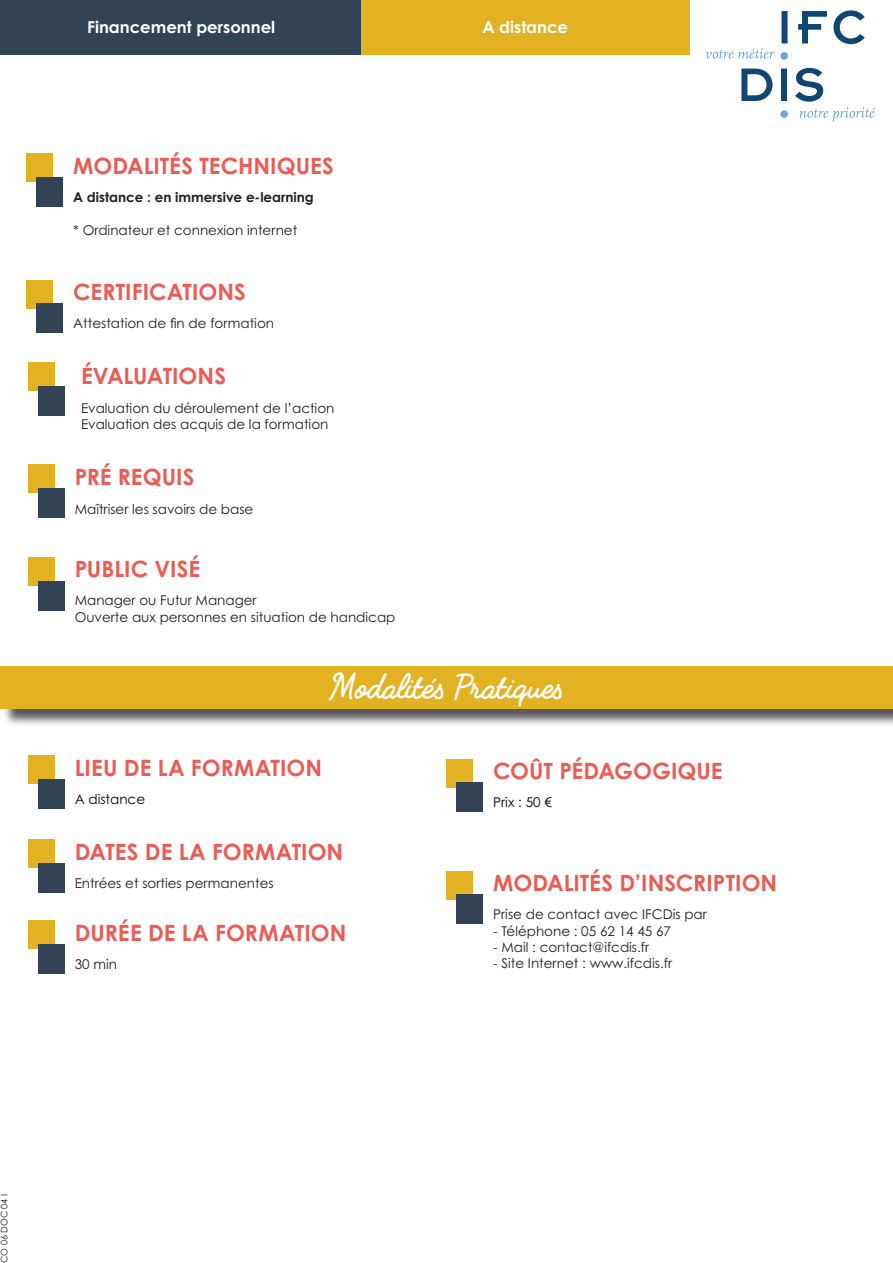
<style>
.page{position:relative;width:893px;height:1263px;background:#fff}
.page>*{position:absolute;margin:0;border:0;box-sizing:border-box;transform-origin:0 0}
.t1{font:700 33px "Fabfelt Script";color:#fff}
.t2{font:700 22.5px "Century Gothic Pro";color:#ea5c55}
.t3{font:700 16.5px "Century Gothic Pro";color:#fff}
.t4{font:13.5px "Century Gothic Pro";color:#231f20}
.t5{font:700 13.5px "Century Gothic Pro";color:#231f20}
.t6{font:13.5px "Century Gothic Pro";color:#040503}
.t7{font:9px "Century Gothic Pro";color:#231f20}
</style>
<div class="page">
<div style="left:0;top:0;width:361px;height:54px;background:#324356"></div>
<div style="left:361px;top:0;width:328px;height:54px;background:#e2b223"></div>
<div style="left:2px;top:669px;width:891px;height:58px;background:#231f20;opacity:.75"></div>
<div style="left:0;top:666px;width:893px;height:43px;background:#e2b223"></div>
<div style="left:28px;top:921px;width:27px;height:28px;background:#e2b223"></div>
<div style="left:38px;top:944px;width:27px;height:30px;background:#324356"></div>
<div style="left:28px;top:755px;width:27px;height:29px;background:#e2b223"></div>
<div style="left:38px;top:779px;width:27px;height:30px;background:#324356"></div>
<div style="left:28px;top:840px;width:27px;height:28px;background:#e2b223"></div>
<div style="left:38px;top:863px;width:27px;height:30px;background:#324356"></div>
<div style="left:446px;top:759px;width:27px;height:28px;background:#e2b223"></div>
<div style="left:456px;top:782px;width:27px;height:30px;background:#324356"></div>
<div style="left:446px;top:871px;width:27px;height:28px;background:#e2b223"></div>
<div style="left:456px;top:894px;width:27px;height:30px;background:#324356"></div>
<div style="left:28px;top:464px;width:27px;height:28px;background:#e2b223"></div>
<div style="left:38px;top:488px;width:27px;height:30px;background:#324356"></div>
<div style="left:28px;top:557px;width:27px;height:28px;background:#e2b223"></div>
<div style="left:38px;top:580px;width:27px;height:30px;background:#324356"></div>
<div style="left:28px;top:363px;width:27px;height:28px;background:#e2b223"></div>
<div style="left:38px;top:386px;width:27px;height:30px;background:#324356"></div>
<svg style="left:781px;top:10px;width:84px;height:34px"></svg>
<svg style="left:741px;top:68px;width:135px;height:53px"></svg>
<svg style="left:706px;top:48px;width:69px;height:11px"></svg>
<div style="left:780px;top:52px;width:8px;height:8px;background:#72a4d8;border-radius:50%"></div>
<div style="left:780px;top:110px;width:8px;height:8px;background:#72a4d8;border-radius:50%"></div>
<div style="left:26px;top:280px;width:27px;height:28px;background:#e2b223"></div>
<div style="left:36px;top:303px;width:27px;height:30px;background:#324356"></div>
<div style="left:26px;top:154px;width:27px;height:28px;background:#e2b223"></div>
<div style="left:36px;top:177px;width:27px;height:30px;background:#324356"></div>
<p class="t3" style="left:87px;top:17px;width:190px">Financement personnel</p>
<p class="t2" style="left:73px;top:152px;width:262px">MODALITÉS TECHNIQUES</p>
<p class="t5" style="left:73px;top:189px;width:242px">A distance : en immersive e-learning</p>
<p class="t4" style="left:73px;top:221px;width:226px">* Ordinateur et connexion internet</p>
<p class="t2" style="left:73px;top:278px;width:174px">CERTIFICATIONS</p>
<p class="t4" style="left:73px;top:315px;width:202px">Attestation de fin de formation</p>
<p class="t2" style="left:81px;top:361px;width:147px">ÉVALUATIONS</p>
<p class="t4" style="left:81px;top:400px;width:255px">Evaluation du déroulement de l’action</p>
<p class="t4" style="left:81px;top:416px;width:249px">Evaluation des acquis de la formation</p>
<p class="t2" style="left:75px;top:462px;width:121px">PRÉ REQUIS</p>
<p class="t4" style="left:75px;top:501px;width:180px">Maîtriser les savoirs de base</p>
<p class="t2" style="left:75px;top:555px;width:127px">PUBLIC VISÉ</p>
<p class="t4" style="left:75px;top:592px;width:183px">Manager ou Futur Manager</p>
<p class="t4" style="left:75px;top:608px;width:322px">Ouverte aux personnes en situation de handicap</p>
<p class="t3" style="left:482px;top:17px;width:87px">A distance</p>
<p class="t1" style="left:330px;top:664px;width:235px">Modalités Pratiques</p>
<p class="t2" style="left:75px;top:753px;width:249px">LIEU DE LA FORMATION</p>
<p class="t6" style="left:75px;top:790px;width:72px">A distance</p>
<p class="t2" style="left:75px;top:838px;width:270px">DATES DE LA FORMATION</p>
<p class="t4" style="left:75px;top:875px;width:200px">Entrées et sorties permanentes</p>
<p class="t2" style="left:75px;top:919px;width:273px">DURÉE DE LA FORMATION</p>
<p class="t4" style="left:75px;top:956px;width:44px">30 min</p>
<p class="t2" style="left:493px;top:757px;width:231px">COÛT PÉDAGOGIQUE</p>
<p class="t6" style="left:493px;top:794px;width:60px">Prix : 50 €</p>
<p class="t2" style="left:493px;top:869px;width:286px">MODALITÉS D’INSCRIPTION</p>
<p class="t4" style="left:493px;top:906px;width:215px">Prise de contact avec IFCDis par</p>
<p class="t4" style="left:493px;top:922px;width:179px">- Téléphone : 05 62 14 45 67</p>
<p class="t4" style="left:493px;top:939px;width:157px">- Mail : contact@ifcdis.fr</p>
<p class="t4" style="left:493px;top:955px;width:180px">- Site Internet : www.ifcdis.fr</p>
<p class="t7" style="left:-1px;top:1263px;width:70px;rotate:-90deg">CO 06 DOC 04 I</p>
</div>
